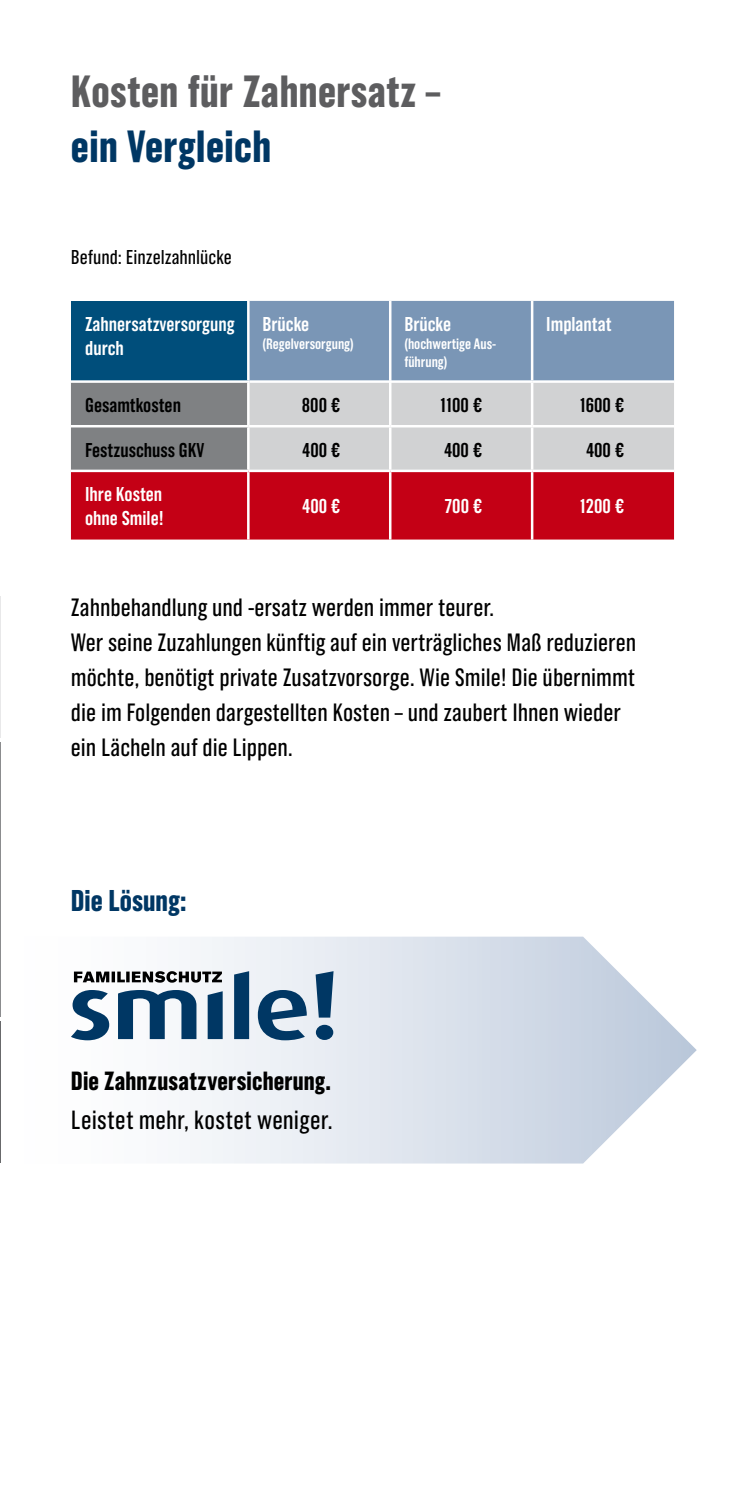
<style>
.page{position:relative;width:745px;height:1489px;background:#fff}
.page>*{position:absolute;margin:0;border:0;box-sizing:border-box;transform-origin:0 0}
.t1{font:700 45px "Grotzec Head Condensed";letter-spacing:.01em;color:#5d5d5f}
.t2{font:700 45px "Grotzec Head Condensed";letter-spacing:.01em;color:#003764}
.t3{font:700 30px "Grotzec Head Condensed";color:#003764}
.t4{font:700 26.25px "Grotzec Head Condensed";letter-spacing:.005em;color:#000}
.t5{font:26.25px "Grotzec Head Condensed";letter-spacing:.01em;color:#000}
.t6{font:25px/35px "Grotzec Head Condensed";color:#000}
.t7{font:600 20px/24px "Grotzec Head Condensed";color:#fff}
.t8{font:600 20px "Grotzec Head Condensed";color:#000}
.t9{font:20px "Grotzec Head Condensed";color:#000}
.t10{font:600 15px/18px "Grotzec Head Condensed";color:#fff}
</style>
<div class="page">
<svg style="left:71px;top:301px;width:602px;height:238px;background:#986f82"></svg>
<hr style="left:247px;top:301px;width:2px;height:79px;background:#fff">
<hr style="left:389px;top:301px;width:2px;height:79px;background:#fff">
<hr style="left:249px;top:380px;width:142px;height:3px;background:#fff">
<hr style="left:530px;top:301px;width:3px;height:79px;background:#fff">
<hr style="left:389px;top:380px;width:142px;height:3px;background:#fff">
<hr style="left:389px;top:383px;width:2px;height:42px;background:#fff">
<hr style="left:531px;top:380px;width:142px;height:3px;background:#fff">
<hr style="left:530px;top:383px;width:3px;height:42px;background:#fff">
<hr style="left:71px;top:425px;width:177px;height:2px;background:#fff">
<hr style="left:248px;top:425px;width:142px;height:2px;background:#fff">
<hr style="left:390px;top:425px;width:141px;height:2px;background:#fff">
<hr style="left:389px;top:427px;width:2px;height:42px;background:#fff">
<hr style="left:531px;top:425px;width:142px;height:2px;background:#fff">
<hr style="left:530px;top:427px;width:3px;height:42px;background:#fff">
<hr style="left:248px;top:469px;width:142px;height:3px;background:#fff">
<hr style="left:247px;top:472px;width:2px;height:67px;background:#fff">
<hr style="left:390px;top:469px;width:141px;height:3px;background:#fff">
<hr style="left:389px;top:472px;width:2px;height:67px;background:#fff">
<hr style="left:531px;top:469px;width:142px;height:3px;background:#fff">
<hr style="left:530px;top:472px;width:3px;height:67px;background:#fff">
<hr style="left:71px;top:380px;width:178px;height:3px;background:#fff">
<hr style="left:247px;top:383px;width:2px;height:42px;background:#fff">
<hr style="left:247px;top:427px;width:2px;height:42px;background:#fff">
<hr style="left:71px;top:469px;width:177px;height:3px;background:#fff">
<svg style="left:83px;top:936px;width:613px;height:227px"></svg>
<svg style="left:71px;top:971px;width:262px;height:69px"></svg>
<hr style="left:0;top:595px;width:1px;height:142px;background:#e8e8e9">
<hr style="left:0;top:741px;width:1px;height:275px;background:#8b8c8e">
<hr style="left:0;top:1020px;width:1px;height:142px;background:#68696b">
<h1 class="t1" style="left:71px;top:66px;width:370px">Kosten für Zahnersatz –</h1>
<h1 class="t2" style="left:71px;top:121px;width:201px">ein Vergleich</h1>
<p class="t9" style="left:71px;top:246px;width:162px">Befund: Einzelzahnlücke</p>
<p class="t7" style="left:85px;top:312px;width:151px">Zahnersatz-versorgung durch</p>
<p class="t7" style="left:262px;top:312px;width:48px">Brücke</p>
<p class="t10" style="left:262px;top:335px;width:93px">(Regelversorgung)</p>
<p class="t7" style="left:404px;top:312px;width:48px">Brücke</p>
<p class="t10" style="left:404px;top:335px;width:93px">(hochwertige Aus&shy;führung)</p>
<p class="t7" style="left:546px;top:312px;width:67px">Implantat</p>
<p class="t8" style="left:85px;top:393px;width:97px">Gesamtkosten</p>
<p class="t8" style="left:302px;top:393px;width:40px">800 €</p>
<p class="t8" style="left:440px;top:393px;width:44px">1100 €</p>
<p class="t8" style="left:579px;top:393px;width:46px">1600 €</p>
<p class="t8" style="left:85px;top:438px;width:121px">Festzuschuss GKV</p>
<p class="t8" style="left:302px;top:438px;width:40px">400 €</p>
<p class="t8" style="left:444px;top:438px;width:40px">400 €</p>
<p class="t8" style="left:585px;top:438px;width:40px">400 €</p>
<p class="t7" style="left:85px;top:482px;width:80px">Ihre Kosten ohne Smile!</p>
<p class="t7" style="left:302px;top:494px;width:40px">400 €</p>
<p class="t7" style="left:444px;top:494px;width:40px">700 €</p>
<p class="t7" style="left:579px;top:494px;width:46px">1200 €</p>
<p class="t6" style="left:71px;top:589px;width:566px">Zahnbehandlung und -ersatz werden immer teurer.<br>Wer seine Zuzahlungen künftig auf ein verträgliches Maß reduzieren möchte, benötigt private Zusatzvorsorge. Wie Smile! Die übernimmt die im Folgenden dargestellten Kosten – und zaubert Ihnen wieder ein Lächeln auf die Lippen.</p>
<p class="t3" style="left:71px;top:883px;width:117px">Die Lösung:</p>
<p class="t4" style="left:71px;top:1065px;width:261px">Die Zahnzusatzversicherung.</p>
<p class="t5" style="left:71px;top:1104px;width:263px">Leistet mehr, kostet weniger.</p>
</div>
